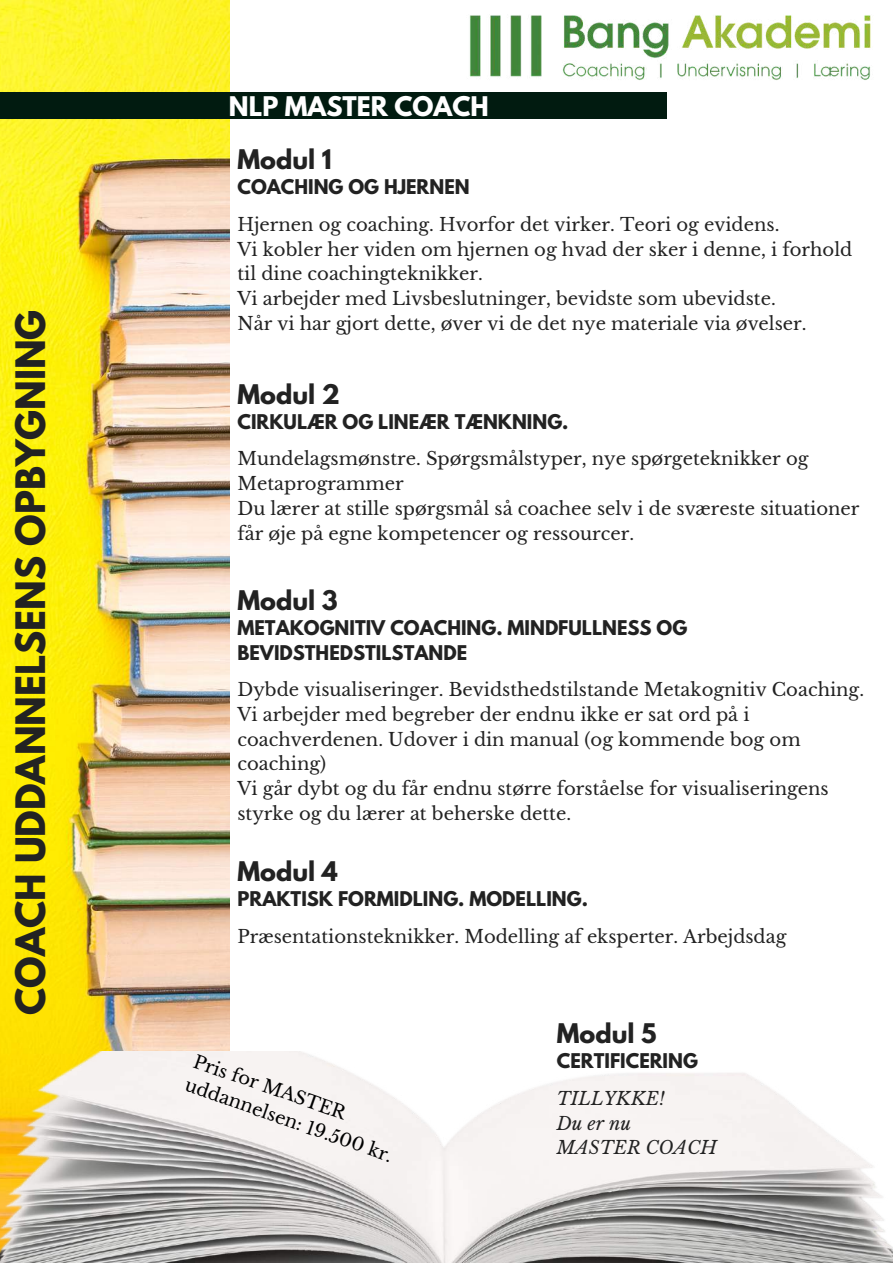
<style>
.page{position:relative;width:893px;height:1264px;background:#fff}
.page>*{position:absolute;margin:0;border:0;box-sizing:border-box;transform-origin:0 0}
.t1{font:700 36px "League Spartan";color:#222}
.t2{font:700 24px "League Spartan";color:#222}
.t3{font:700 24px "League Spartan";color:#fff}
.t4{font:18px/24.8px "Libre Baskerville";color:#222}
.t5{font:700 18px/24.8px "League Spartan";color:#222}
.t6{font:18px/25px "Libre Baskerville";color:#000}
.t7{font:italic 18px/24.8px "Libre Baskerville";color:#222}
</style>
<div class="page">
<img style="left:0;top:0;width:229px;height:1051px">
<img style="left:0;top:1051px;width:892px;height:211px">
<img style="left:446px;top:15px;width:425px;height:78px">
<div style="left:0;top:93px;width:667px;height:26px;background:#011b10"></div>
<h1 class="t1" style="left:13px;top:1014px;width:706px;rotate:-90deg">COACH UDDANNELSENS OPBYGNING</h1>
<h2 class="t3" style="left:229px;top:94px;width:261px">NLP MASTER COACH</h2>
<h2 class="t2" style="left:237px;top:147px;width:96px">Modul 1</h2>
<p class="t5" style="left:237px;top:177px;width:234px">COACHING OG HJERNEN</p>
<p class="t4" style="left:237px;top:212px;width:616px">Hjernen og coaching. Hvorfor det virker. Teori og evidens.<br>Vi kobler her viden om hjernen og hvad der sker i denne, i forhold til dine coachingteknikker.<br>Vi arbejder med Livsbeslutninger, bevidste som ubevidste.<br>Når vi har gjort dette, øver vi de det nye materiale via øvelser.</p>
<h2 class="t2" style="left:237px;top:382px;width:104px">Modul 2</h2>
<p class="t5" style="left:237px;top:411px;width:332px">CIRKULÆR OG LINEÆR TÆNKNING.</p>
<p class="t4" style="left:237px;top:447px;width:623px">Mundelagsmønstre. Spørgsmålstyper, nye spørgeteknikker og Metaprogrammer<br>Du lærer at stille spørgsmål så coachee selv i de sværeste situationer får øje på egne kompetencer og ressourcer.</p>
<h2 class="t2" style="left:237px;top:588px;width:102px">Modul 3</h2>
<p class="t5" style="left:237px;top:617px;width:451px">METAKOGNITIV COACHING. MINDFULLNESS OG<br>BEVIDSTHEDSTILSTANDE</p>
<p class="t4" style="left:237px;top:677px;width:628px">Dybde visualiseringer. Bevidsthedstilstande Metakognitiv Coaching.<br>Vi arbejder med begreber der endnu ikke er sat ord på i coachverdenen. Udover i din manual (og kommende bog om coaching)<br>Vi går dybt og du får endnu større forståelse for visualiseringens styrke og du lærer at beherske dette.</p>
<h2 class="t2" style="left:237px;top:859px;width:102px">Modul 4</h2>
<p class="t5" style="left:237px;top:888px;width:352px">PRAKTISK FORMIDLING. MODELLING.</p>
<p class="t4" style="left:237px;top:923px;width:550px">Præsentationsteknikker. Modelling af eksperter. Arbejdsdag</p>
<p class="t6" style="left:198px;top:1049px;width:220px;rotate:19deg">Pris for MASTER uddannelsen: 19.500 kr.</p>
<h2 class="t2" style="left:557px;top:1021px;width:101px">Modul 5</h2>
<p class="t5" style="left:557px;top:1051px;width:143px">CERTIFICERING</p>
<p class="t7" style="left:557px;top:1086px;width:161px">TILLYKKE!<br>Du er nu<br>MASTER COACH</p>
</div>
